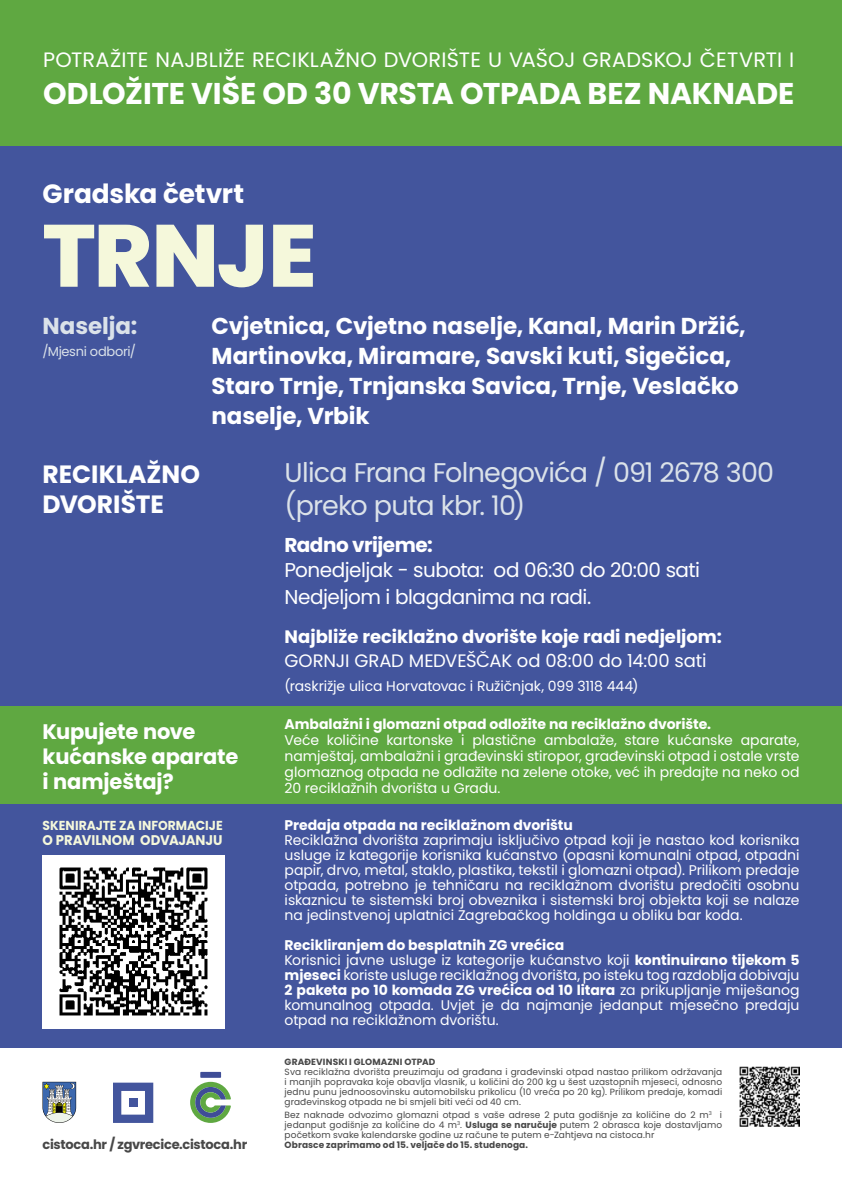
<style>
.page{position:relative;width:842px;height:1191px;background:#fff}
.page>*{position:absolute;margin:0;border:0;box-sizing:border-box;transform-origin:0 0}
.t1{font:800 88px "Poppins";letter-spacing:-.015em;color:#f5f8db}
.t2{font:700 30px "Poppins";letter-spacing:-.01em;color:#fff}
.t3{font:27px/33px "Poppins";letter-spacing:-.03em;color:#dbe2e9}
.t4{font:700 26.4px "Poppins";letter-spacing:-.005em;color:#fff}
.t5{font:700 25px/30px "Poppins";color:#fff}
.t6{font:700 23px/30px "Poppins";letter-spacing:-.005em;color:#fff}
.t7{font:700 23px "Poppins";letter-spacing:-.005em;color:#dbe2e9}
.t8{font:700 21px/25px "Poppins";letter-spacing:-.005em;color:#fff}
.t9{font:20.8px "Poppins";letter-spacing:.005em;color:#fff}
.t10{font:20px/27px "Poppins";letter-spacing:-.025em;color:#fff}
.t11{font:700 20px "Poppins";letter-spacing:-.025em;color:#fff}
.t12{font:700 18px "Poppins";letter-spacing:-.005em;color:#fff}
.t13{font:18px "Poppins";letter-spacing:-.01em;color:#fff}
.t14{font:14px/15px "Poppins";letter-spacing:-.005em;color:#fff;text-align:justify}
.t15{font:700 14px "Poppins";color:#fff}
.t16{font:700 14px "Poppins";letter-spacing:-.005em;color:#f5f8db;scale:.95 1}
.t17{font:700 13px "Poppins";letter-spacing:-.025em;color:#484848}
.t18{font:700 13px "Poppins";color:#f5f8db;scale:.95 1}
.t19{font:13px "Poppins";letter-spacing:-.025em;color:#dbe2e9}
.t20{font:9px/10px "Poppins";letter-spacing:.01em;color:#484848;text-align:justify}
.t21{font:700 9px "Poppins";letter-spacing:.01em;color:#484848}
.s1{font-weight:700}
</style>
<div class="page">
<div style="left:0;top:0;width:842px;height:1047px;background:#43559d"></div>
<div style="left:43px;top:855px;width:182px;height:173px;background:#fff"></div>
<div style="left:0;top:0;width:842px;height:145px;background:#5fa841"></div>
<div style="left:0;top:706px;width:842px;height:98px;background:#5fa841"></div>
<div style="left:200px;top:1071px;width:21px;height:6px;background:#3f4d97"></div>
<svg style="left:190px;top:1081px;width:41px;height:42px"></svg>
<svg style="left:113px;top:1082px;width:40px;height:41px"></svg>
<div style="left:129px;top:1098px;width:8px;height:9px;background:#43559d"></div>
<svg style="left:43px;top:1081px;width:33px;height:42px"></svg>
<img style="left:740px;top:1067px;width:59px;height:59px">
<img style="left:59px;top:867px;width:149px;height:149px">
<h3 class="t9" style="left:43px;top:48px;width:753px">POTRAŽITE NAJBLIŽE RECIKLAŽNO DVORIŠTE U VAŠOJ GRADSKOJ ČETVRTI I</h3>
<h2 class="t2" style="left:43px;top:76px;width:753px">ODLOŽITE VIŠE OD 30 VRSTA OTPADA BEZ NAKNADE</h2>
<h3 class="t4" style="left:43px;top:178px;width:203px">Gradska četvrt</h3>
<h1 class="t1" style="left:43px;top:205px;width:275px">TRNJE</h1>
<h3 class="t7" style="left:43px;top:312px;width:96px">Naselja:</h3>
<h3 class="t6" style="left:212px;top:311px;width:536px">Cvjetnica, Cvjetno naselje, Kanal, Marin Držić, Martinovka, Miramare, Savski kuti, Sigečica, Staro Trnje, Trnjanska Savica, Trnje, Veslačko naselje, Vrbik</h3>
<h3 class="t5" style="left:43px;top:459px;width:159px">RECIKLAŽNO<br>DVORIŠTE</h3>
<p class="t19" style="left:43px;top:344px;width:95px">/Mjesni odbori/</p>
<h3 class="t3" style="left:285px;top:456px;width:491px">Ulica Frana Folnegovića / 091 2678 300 (preko puta kbr. 10)</h3>
<h3 class="t11" style="left:284px;top:534px;width:150px">Radno vrijeme:</h3>
<h3 class="t10" style="left:284px;top:557px;width:417px">Ponedjeljak - subota: od 06:30 do 20:00 sati<br>Nedjeljom i blagdanima na radi.</h3>
<p class="t12" style="left:285px;top:626px;width:439px">Najbliže reciklažno dvorište koje radi nedjeljom:</p>
<p class="t13" style="left:285px;top:650px;width:423px">GORNJI GRAD MEDVEŠČAK od 08:00 do 14:00 sati</p>
<p class="t14" style="left:285px;top:678px;width:355px">(raskrižje ulica Horvatovac i Ružičnjak, 099 3118 444)</p>
<h3 class="t8" style="left:43px;top:719px;width:198px">Kupujete nove kućanske aparate i namještaj?</h3>
<p class="t15" style="left:285px;top:715px;width:428px">Ambalažni i glomazni otpad odložite na reciklažno dvorište.</p>
<p class="t14" style="left:285px;top:732px;width:516px;line-height:16px">Veće količine kartonske i plastične ambalaže, stare kućanske aparate, namještaj, ambalažni i građevinski stiropor, građevinski otpad i ostale vrste glomaznog otpada ne odlažite na zelene otoke, već ih predajte na neko od 20 reciklažnih dvorišta u Gradu.</p>
<p class="t15" style="left:285px;top:817px;width:290px">Predaja otpada na reciklažnom dvorištu</p>
<p class="t14" style="left:285px;top:832px;width:516px">Reciklažna dvorišta zaprimaju isključivo otpad koji je nastao kod korisnika usluge iz kategorije korisnika kućanstvo (opasni komunalni otpad, otpadni papir, drvo, metal, staklo, plastika, tekstil i glomazni otpad). Prilikom predaje otpada, potrebno je tehničaru na reciklažnom dvorištu predočiti osobnu iskaznicu te sistemski broj obveznika i sistemski broj objekta koji se nalaze na jedinstvenoj uplatnici Zagrebačkog holdinga u obliku bar koda.</p>
<p class="t14" style="left:285px;top:937px;width:516px;text-align:left"><span class="s1">Recikliranjem do besplatnih ZG vrećica<br></span>Korisnici javne usluge iz kategorije kućanstvo koji <span class="s1">kontinuirano tijekom 5 mjeseci</span> koriste usluge reciklažnog dvorišta, po isteku tog razdoblja dobivaju <span class="s1">2 paketa po 10 komada ZG vrećica od 10 litara</span> za prikupljanje miješanog komunalnog otpada. Uvjet je da najmanje jedanput mjesečno predaju otpad na reciklažnom dvorištu.</p>
<p class="t21" style="left:285px;top:1056px;width:152px">GRAĐEVINSKI I GLOMAZNI OTPAD</p>
<p class="t20" style="left:285px;top:1067px;width:439px">Sva reciklažna dvorišta preuzimaju od građana i građevinski otpad nastao prilikom održavanja i manjih popravaka koje obavlja vlasnik, u količini do 200 kg u šest uzastopnih mjeseci, odnosno jednu punu jednoosovinsku automobilsku prikolicu (10 vreća po 20 kg). Prilikom predaje, komadi građevinskog otpada ne bi smjeli biti veći od 40 cm.</p>
<p class="t20" style="left:285px;top:1110px;width:439px">Bez naknade odvozimo glomazni otpad s vaše adrese 2 puta godišnje za količine do 2 m<sup>3</sup> i jedanput godišnje za količine do 4 m<sup>3</sup>. <span class="s1">Usluga se naručuje</span> putem 2 obrasca koje dostavljamo početkom svake kalendarske godine uz račune te putem e-Zahtjeva na cistoca.hr</p>
<p class="t21" style="left:285px;top:1139px;width:245px">Obrasce zaprimamo od 15. veljače do 15. studenoga.</p>
<p class="t18" style="left:43px;top:818px;width:191px">SKENIRAJTE ZA INFORMACIJE</p>
<p class="t16" style="left:43px;top:832px;width:191px">O PRAVILNOM ODVAJANJU</p>
<p class="t17" style="left:43px;top:1136px;width:206px">cistoca.hr / zgvrecice.cistoca.hr</p>
</div>
